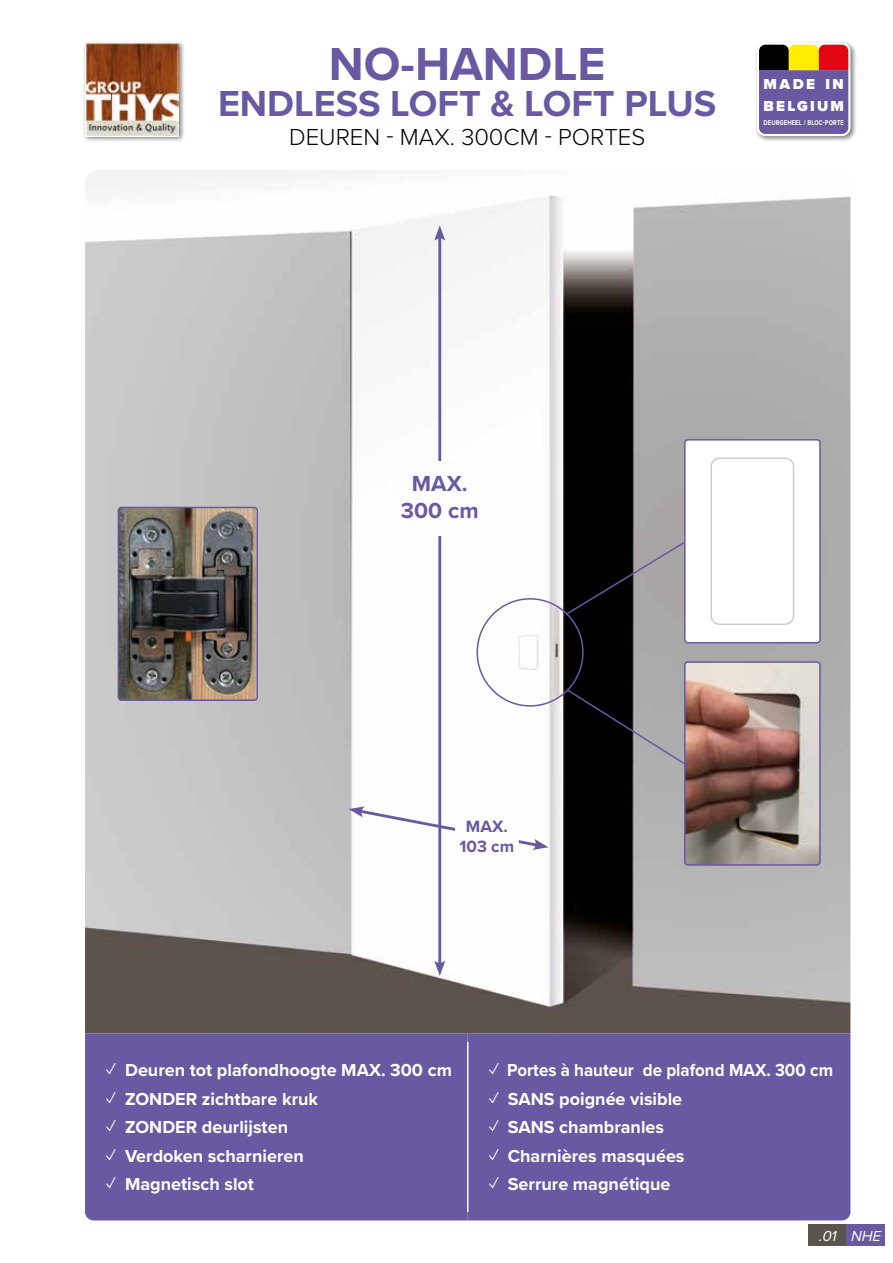
<style>
.page{position:relative;width:893px;height:1263px;background:#fff}
.page>*{position:absolute;margin:0;border:0;box-sizing:border-box;transform-origin:0 0}
.t1{font:700 48px "Proxima Nova";color:#6859a2}
.t2{font:700 37.5px "Proxima Nova";color:#6859a2}
.t3{font:300 24px "Proxima Nova";color:#000}
.t4{font:700 22.65px/27.2px "Proxima Nova";color:#6859a2;text-align:center}
.t5{font:700 18px "Proxima Nova";color:#fff}
.t6{font:700 18px "Proxima Nova";color:#fff;scale:.94 1}
.t7{font:700 16.95px/20.4px "Proxima Nova";color:#6859a2;text-align:center}
.t8{font:900 15px/22.5px "Proxima Nova";letter-spacing:.15em;color:#fff}
.t9{font:italic 15px "Proxima Nova";color:#fff}
.t10{font:700 7.2px "Proxima Nova";letter-spacing:.025em;color:#fff;scale:.8 1}
.s1{font-weight:400}
</style>
<div class="page">
<img style="left:85px;top:170px;width:765px;height:863px">
<hr style="left:438px;top:235px;width:3px;height:731px;background:#6859a2">
<svg style="left:434px;top:225px;width:11px;height:16px"></svg>
<svg style="left:434px;top:960px;width:11px;height:16px"></svg>
<img style="left:393px;top:461px;width:94px;height:75px">
<svg style="left:349px;top:806px;width:200px;height:44px"></svg>
<img style="left:455px;top:795px;width:64px;height:162px">
<div style="left:83px;top:40px;width:102px;height:103px;background:#000;opacity:.5"></div>
<img style="left:85px;top:43px;width:94px;height:93px">
<div style="left:85px;top:1033px;width:383px;height:187px;background:#6859a2"></div>
<div style="left:468px;top:1033px;width:382px;height:187px;background:#6859a2"></div>
<hr style="left:467px;top:1042px;width:1px;height:170px;background:#fff">
<img style="left:118px;top:507px;width:137px;height:191px">
<div style="left:118px;top:507px;width:140px;height:194px;border:2px solid #6859a2;border-radius:3px"></div>
<div style="left:476px;top:598px;width:108px;height:109px;border:2px solid #6859a2;border-radius:50%"></div>
<img style="left:687px;top:664px;width:131px;height:199px">
<div style="left:684px;top:661px;width:137px;height:205px;border:2px solid #6859a2;border-radius:3px"></div>
<div style="left:685px;top:440px;width:135px;height:203px;background:#fff;border-radius:3px"></div>
<div style="left:684px;top:439px;width:137px;height:204px;border:2px solid #6859a2;border-radius:3px"></div>
<div style="left:710px;top:457px;width:84px;height:168px;border:2px solid #5b554d;border-radius:9px"></div>
<svg style="left:565px;top:540px;width:121px;height:76px;background:#4a484b"></svg>
<svg style="left:565px;top:688px;width:121px;height:77px;background:#4c4b4d"></svg>
<div style="left:754px;top:40px;width:103px;height:103px;background:#000;opacity:.5"></div>
<svg style="left:757px;top:43px;width:93px;height:93px"></svg>
<svg style="left:759px;top:45px;width:89px;height:89px;background:#795877"></svg>
<div style="left:808px;top:1225px;width:38px;height:21px;background:#5b554d"></div>
<div style="left:846px;top:1225px;width:38px;height:21px;background:#6859a2"></div>
<h1 class="t1" style="left:329px;top:29px;width:278px">NO-HANDLE</h1>
<h2 class="t2" style="left:218px;top:76px;width:500px">ENDLESS LOFT &amp; LOFT PLUS</h2>
<h3 class="t3" style="left:289px;top:119px;width:358px">DEUREN - MAX. 300CM - PORTES</h3>
<p class="t8" style="left:763px;top:73px;width:82px">MADE IN<br>BELGIUM</p>
<p class="t10" style="left:763px;top:117px;width:102px">DEURGEHEEL / BLOC-PORTE</p>
<p class="t4" style="left:401px;top:469px;width:79px">MAX.<br>300 cm</p>
<p class="t7" style="left:459px;top:815px;width:56px">MAX.<br>103 cm</p>
<p class="t5" style="left:106px;top:1057px;width:347px"><span class="s1">✓</span> Deuren tot plafondhoogte MAX. 300 cm</p>
<p class="t5" style="left:106px;top:1085px;width:213px"><span class="s1">✓</span> ZONDER zichtbare kruk</p>
<p class="t5" style="left:106px;top:1114px;width:183px"><span class="s1">✓</span> ZONDER deurlijsten</p>
<p class="t5" style="left:106px;top:1142px;width:199px"><span class="s1">✓</span> Verdoken scharnieren</p>
<p class="t5" style="left:106px;top:1171px;width:149px"><span class="s1">✓</span> Magnetisch slot</p>
<p class="t6" style="left:489px;top:1057px;width:368px"><span class="s1">✓</span> Portes à hauteur de plafond MAX. 300 cm</p>
<p class="t5" style="left:489px;top:1085px;width:195px"><span class="s1">✓</span> SANS poignée visible</p>
<p class="t5" style="left:489px;top:1114px;width:177px"><span class="s1">✓</span> SANS chambranles</p>
<p class="t5" style="left:489px;top:1142px;width:197px"><span class="s1">✓</span> Charnières masquées</p>
<p class="t5" style="left:489px;top:1171px;width:183px"><span class="s1">✓</span> Serrure magnétique</p>
<p class="t9" style="left:818px;top:1225px;width:68px">.01 NHE</p>
</div>
